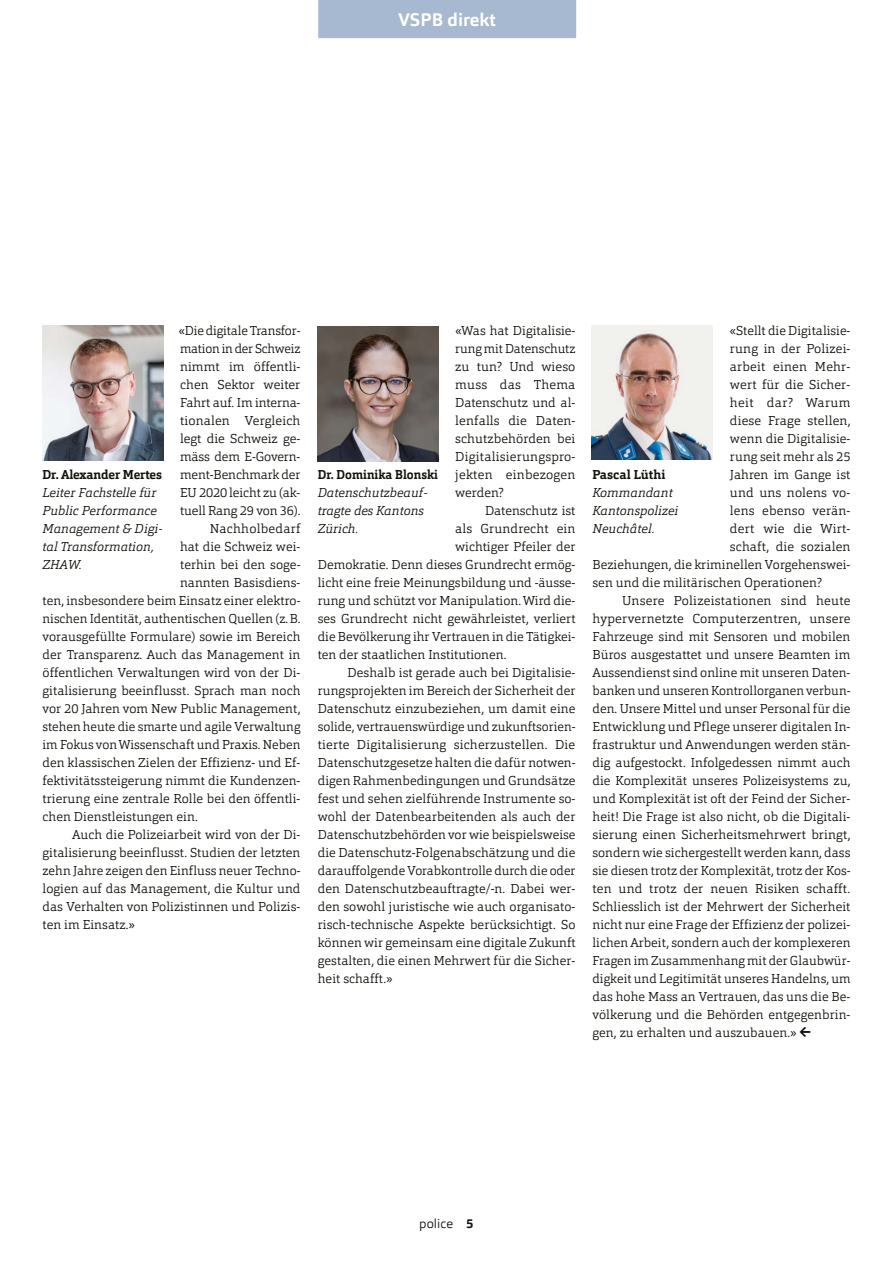
<style>
.page{position:relative;width:893px;height:1263px;background:#fff}
.page>*{position:absolute;margin:0;border:0;box-sizing:border-box;transform-origin:0 0}
.t1{font:700 18px "Orgon";letter-spacing:.005em;color:#fff}
.t2{font:300 12.75px/18px "Orgon Slab";letter-spacing:.005em;color:#12120d;text-align:justify}
.t3{font:italic 300 12.75px/18px "Orgon Slab";letter-spacing:.005em;color:#12120d}
.t4{font:700 12.75px "Orgon Slab";color:#12120d}
.t5{font:300 12.75px "Orgon Slab";letter-spacing:-.015em;color:#12120d}
.t6{font:700 12.75px "Orgon Slab";color:#12120d;scale:.95 1}
.t7{font:300 12.75px "Orgon Slab";letter-spacing:.025em;color:#12120d}
.t8{font:300 12.75px "Orgon";letter-spacing:.005em;color:#12120d}
.s1{font-weight:700;font-size:15px}
.s2{font-weight:700}
</style>
<div class="page">
<img style="left:43px;top:326px;width:120px;height:134px">
<div style="left:318px;top:0;width:258px;height:38px;background:#a6b9d0"></div>
<img style="left:318px;top:326px;width:120px;height:135px">
<img style="left:592px;top:326px;width:121px;height:134px">
<h1 class="t1" style="left:399px;top:8px;width:99px">VSPB direkt</h1>
<p class="t2" style="left:179px;top:321px;width:123px">«Die digitale Transfor-</p>
<p class="t5" style="left:180px;top:340px;width:122px">mation in der Schweiz</p>
<p class="t2" style="left:180px;top:357px;width:122px">nimmt im öffentli-</p>
<p class="t2" style="left:180px;top:375px;width:122px">chen Sektor weiter</p>
<p class="t2" style="left:180px;top:393px;width:122px">Fahrt auf. Im interna-</p>
<p class="t2" style="left:180px;top:411px;width:122px">tionalen Vergleich</p>
<p class="t2" style="left:180px;top:429px;width:122px">legt die Schweiz ge-</p>
<p class="t2" style="left:180px;top:447px;width:122px">mäss dem E-Govern-</p>
<p class="t2" style="left:180px;top:465px;width:122px">ment-Benchmark der</p>
<p class="t2" style="left:180px;top:483px;width:122px">EU 2020 leicht zu (ak-</p>
<p class="t2" style="left:180px;top:501px;width:122px">tuell Rang 29 von 36).</p>
<p class="t2" style="left:210px;top:519px;width:92px">Nachholbedarf</p>
<p class="t2" style="left:180px;top:537px;width:122px">hat die Schweiz wei-</p>
<p class="t2" style="left:180px;top:555px;width:122px">terhin bei den soge-</p>
<p class="t2" style="left:180px;top:573px;width:122px">nannten Basisdiens-</p>
<p class="t2" style="left:43px;top:591px;width:259px">ten, insbesondere beim Einsatz einer elektro-</p>
<p class="t2" style="left:43px;top:609px;width:259px">nischen Identität, authentischen Quellen (z.B.</p>
<p class="t2" style="left:43px;top:627px;width:259px">vorausgefüllte Formulare) sowie im Bereich</p>
<p class="t2" style="left:43px;top:645px;width:259px">der Transparenz. Auch das Management in</p>
<p class="t2" style="left:43px;top:663px;width:259px">öffentlichen Verwaltungen wird von der Di-</p>
<p class="t2" style="left:43px;top:681px;width:259px">gitalisierung beeinflusst. Sprach man noch</p>
<p class="t2" style="left:43px;top:699px;width:259px">vor 20 Jahren vom New Public Management,</p>
<p class="t2" style="left:43px;top:717px;width:260px">stehen heute die smarte und agile Verwaltung</p>
<p class="t2" style="left:43px;top:735px;width:260px">im Fokus von Wissenschaft und Praxis. Neben</p>
<p class="t2" style="left:43px;top:753px;width:259px">den klassischen Zielen der Effizienz- und Ef-</p>
<p class="t2" style="left:43px;top:771px;width:259px">fektivitätssteigerung nimmt die Kundenzen-</p>
<p class="t2" style="left:43px;top:789px;width:259px">trierung eine zentrale Rolle bei den öffentli-</p>
<p class="t2" style="left:43px;top:807px;width:157px">chen Dienstleistungen ein.</p>
<p class="t2" style="left:72px;top:825px;width:230px">Auch die Polizeiarbeit wird von der Di-</p>
<p class="t2" style="left:43px;top:843px;width:259px">gitalisierung beeinflusst. Studien der letzten</p>
<p class="t2" style="left:43px;top:861px;width:259px">zehn Jahre zeigen den Einfluss neuer Techno-</p>
<p class="t2" style="left:43px;top:879px;width:259px">logien auf das Management, die Kultur und</p>
<p class="t2" style="left:43px;top:897px;width:259px">das Verhalten von Polizistinnen und Polizis-</p>
<p class="t2" style="left:43px;top:915px;width:94px">ten im Einsatz.»</p>
<p class="t4" style="left:43px;top:466px;width:121px">Dr. Alexander Mertes</p>
<p class="t3" style="left:43px;top:483px;width:122px">Leiter Fachstelle für<br>Public Performance<br>Management &amp; Digi&shy;tal Transformation,<br>ZHAW.</p>
<p class="t2" style="left:455px;top:321px;width:122px">«Was hat Digitalisie&shy;rung mit Datenschutz zu tun? Und wieso muss das Thema Datenschutz und al&shy;lenfalls die Daten&shy;schutzbehörden bei Digitalisierungspro&shy;jekten einbezogen werden?</p>
<p class="t2" style="left:485px;top:501px;width:92px">Datenschutz ist</p>
<p class="t2" style="left:455px;top:519px;width:122px">als Grundrecht ein</p>
<p class="t2" style="left:455px;top:537px;width:122px">wichtiger Pfeiler der</p>
<p class="t2" style="left:318px;top:555px;width:259px">Demokratie. Denn dieses Grundrecht ermög-</p>
<p class="t2" style="left:318px;top:573px;width:259px">licht eine freie Meinungsbildung und -äusse-</p>
<p class="t2" style="left:318px;top:591px;width:259px">rung und schützt vor Manipulation. Wird die-</p>
<p class="t2" style="left:318px;top:609px;width:259px">ses Grundrecht nicht gewährleistet, verliert</p>
<p class="t2" style="left:318px;top:627px;width:259px">die Bevölkerung ihr Vertrauen in die Tätigkei-</p>
<p class="t2" style="left:318px;top:645px;width:190px">ten der staatlichen Institutionen.</p>
<p class="t2" style="left:348px;top:663px;width:229px">Deshalb ist gerade auch bei Digitalisie-</p>
<p class="t2" style="left:318px;top:681px;width:259px">rungsprojekten im Bereich der Sicherheit der</p>
<p class="t2" style="left:318px;top:699px;width:259px">Datenschutz einzubeziehen, um damit eine</p>
<p class="t2" style="left:318px;top:717px;width:259px">solide, vertrauenswürdige und zukunftsorien-</p>
<p class="t2" style="left:318px;top:735px;width:259px">tierte Digitalisierung sicherzustellen. Die</p>
<p class="t2" style="left:318px;top:753px;width:259px">Datenschutzgesetze halten die dafür notwen-</p>
<p class="t2" style="left:318px;top:771px;width:259px">digen Rahmenbedingungen und Grundsätze</p>
<p class="t2" style="left:318px;top:789px;width:259px">fest und sehen zielführende Instrumente so-</p>
<p class="t2" style="left:318px;top:807px;width:259px">wohl der Datenbearbeitenden als auch der</p>
<p class="t2" style="left:318px;top:825px;width:259px">Datenschutzbehörden vor wie beispielsweise</p>
<p class="t2" style="left:318px;top:843px;width:259px">die Datenschutz-Folgenabschätzung und die</p>
<p class="t2" style="left:318px;top:861px;width:259px">darauffolgende Vorabkontrolle durch die oder</p>
<p class="t2" style="left:318px;top:879px;width:259px">den Datenschutzbeauftragte/-n. Dabei wer-</p>
<p class="t2" style="left:318px;top:897px;width:259px">den sowohl juristische wie auch organisato-</p>
<p class="t2" style="left:318px;top:915px;width:259px">risch-technische Aspekte berücksichtigt. So</p>
<p class="t2" style="left:318px;top:933px;width:259px">können wir gemeinsam eine digitale Zukunft</p>
<p class="t2" style="left:318px;top:951px;width:259px">gestalten, die einen Mehrwert für die Sicher-</p>
<p class="t2" style="left:318px;top:969px;width:76px">heit schafft.»</p>
<p class="t6" style="left:318px;top:466px;width:128px">Dr. Dominika Blonski</p>
<p class="t3" style="left:318px;top:483px;width:111px">Datenschutzbeauf&shy;tragte des Kantons<br>Zürich.</p>
<p class="t2" style="left:730px;top:321px;width:122px">«Stellt die Digitalisie-</p>
<p class="t2" style="left:730px;top:339px;width:122px">rung in der Polizei-</p>
<p class="t2" style="left:730px;top:357px;width:122px">arbeit einen Mehr-</p>
<p class="t2" style="left:730px;top:375px;width:122px">wert für die Sicher-</p>
<p class="t7" style="left:730px;top:394px;width:122px">heit dar? Warum</p>
<p class="t2" style="left:730px;top:411px;width:122px">diese Frage stellen,</p>
<p class="t2" style="left:730px;top:429px;width:122px">wenn die Digitalisie-</p>
<p class="t2" style="left:730px;top:447px;width:122px">rung seit mehr als 25</p>
<p class="t2" style="left:730px;top:465px;width:122px">Jahren im Gange ist</p>
<p class="t2" style="left:730px;top:483px;width:122px">und uns nolens vo-</p>
<p class="t2" style="left:730px;top:501px;width:122px">lens ebenso verän-</p>
<p class="t2" style="left:730px;top:519px;width:122px">dert wie die Wirt-</p>
<p class="t2" style="left:730px;top:537px;width:122px">schaft, die sozialen</p>
<p class="t2" style="left:592px;top:555px;width:259px">Beziehungen, die kriminellen Vorgehenswei-</p>
<p class="t2" style="left:592px;top:573px;width:231px">sen und die militärischen Operationen?</p>
<p class="t2" style="left:622px;top:591px;width:230px">Unsere Polizeistationen sind heute</p>
<p class="t2" style="left:592px;top:609px;width:259px">hypervernetzte Computerzentren, unsere</p>
<p class="t2" style="left:592px;top:627px;width:259px">Fahrzeuge sind mit Sensoren und mobilen</p>
<p class="t2" style="left:592px;top:645px;width:259px">Büros ausgestattet und unsere Beamten im</p>
<p class="t2" style="left:592px;top:663px;width:259px">Aussendienst sind online mit unseren Daten-</p>
<p class="t2" style="left:592px;top:681px;width:259px">banken und unseren Kontrollorganen verbun-</p>
<p class="t2" style="left:592px;top:699px;width:260px">den. Unsere Mittel und unser Personal für die</p>
<p class="t2" style="left:592px;top:717px;width:259px">Entwicklung und Pflege unserer digitalen In-</p>
<p class="t2" style="left:592px;top:735px;width:259px">frastruktur und Anwendungen werden stän-</p>
<p class="t2" style="left:592px;top:753px;width:259px">dig aufgestockt. Infolgedessen nimmt auch</p>
<p class="t2" style="left:592px;top:771px;width:259px">die Komplexität unseres Polizeisystems zu,</p>
<p class="t2" style="left:592px;top:789px;width:259px">und Komplexität ist oft der Feind der Sicher-</p>
<p class="t2" style="left:592px;top:807px;width:259px">heit! Die Frage ist also nicht, ob die Digitali-</p>
<p class="t2" style="left:592px;top:825px;width:259px">sierung einen Sicherheitsmehrwert bringt,</p>
<p class="t2" style="left:592px;top:843px;width:259px">sondern wie sichergestellt werden kann, dass</p>
<p class="t2" style="left:592px;top:861px;width:259px">sie diesen trotz der Komplexität, trotz der Kos-</p>
<p class="t2" style="left:592px;top:879px;width:259px">ten und trotz der neuen Risiken schafft.</p>
<p class="t2" style="left:592px;top:897px;width:259px">Schliesslich ist der Mehrwert der Sicherheit</p>
<p class="t2" style="left:592px;top:915px;width:259px">nicht nur eine Frage der Effizienz der polizei-</p>
<p class="t2" style="left:592px;top:933px;width:260px">lichen Arbeit, sondern auch der komplexeren</p>
<p class="t2" style="left:592px;top:951px;width:259px">Fragen im Zusammenhang mit der Glaubwür-</p>
<p class="t2" style="left:592px;top:969px;width:260px">digkeit und Legitimität unseres Handelns, um</p>
<p class="t2" style="left:592px;top:987px;width:259px">das hohe Mass an Vertrauen, das uns die Be-</p>
<p class="t2" style="left:592px;top:1005px;width:259px">völkerung und die Behörden entgegenbrin-</p>
<p class="t2" style="left:592px;top:1023px;width:220px">gen, zu erhalten und auszubauen.» <span class="s1">←</span></p>
<p class="t4" style="left:592px;top:466px;width:75px">Pascal Lüthi</p>
<p class="t3" style="left:592px;top:483px;width:87px">Kommandant<br>Kantonspolizei<br>Neuchâtel.</p>
<p class="t8" style="left:419px;top:1215px;width:56px">police <span class="s2">5</span></p>
</div>
